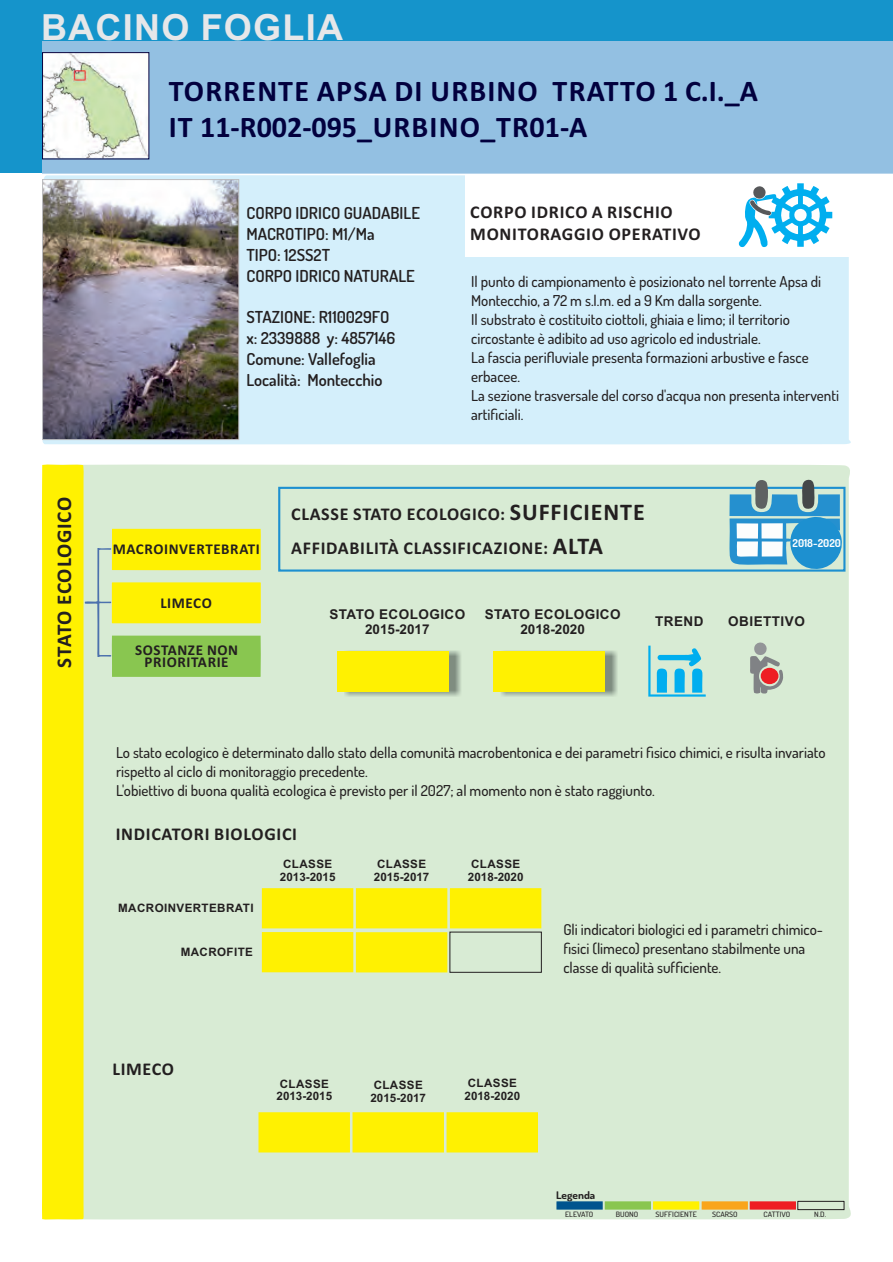
<style>
.page{position:relative;width:893px;height:1262px;background:#fff}
.page>*{position:absolute;margin:0;border:0;box-sizing:border-box;transform-origin:0 0}
.t1{font:700 36px "Arial";letter-spacing:.035em;color:#e6e7e9}
.t2{font:700 30px/36.6px "Calibri";letter-spacing:.04em;color:#02003e}
.t3{font:700 21px "Calibri";letter-spacing:.03em;color:#231f20}
.t4{font:700 18px/33.8px "Calibri";letter-spacing:.04em;color:#231f20}
.t5{font:600 16.5px/20.9px "Dosis";color:#231f20}
.t6{font:500 15px/18.9px "Dosis";color:#231f20}
.t7{font:700 15px/12.8px "Calibri";letter-spacing:.04em;color:#231f20;text-align:center}
.t8{font:700 13.5px/15.1px "Arial";letter-spacing:.035em;color:#231f20;text-align:center}
.t9{font:700 11.55px/12.9px "Arial";color:#231f20}
.t10{font:700 11.55px "Arial";letter-spacing:.035em;color:#231f20}
.t11{font:700 10.95px "Dosis";color:#fff}
.t12{font:700 10.5px "Dosis";color:#231f20;scale:1.09 1}
.t13{font:500 7.35px "Dosis";color:#231f20;scale:1.09 1}
.s1{font-size:24px}
</style>
<div class="page">
<div style="left:261px;top:464px;width:590px;height:755px;background:#d8ebd4"></div>
<div style="left:0;top:0;width:892px;height:173px;background:#1594cb"></div>
<div style="left:43px;top:41px;width:849px;height:132px;background:#93c0e2"></div>
<svg style="left:556px;top:1200px;width:288px;height:10px;background:#b6a766"></svg>
<div style="left:258px;top:1112px;width:92px;height:40px;background:#fff101"></div>
<div style="left:352px;top:1112px;width:92px;height:40px;background:#fff101"></div>
<div style="left:446px;top:1112px;width:92px;height:40px;background:#fff101"></div>
<div style="left:262px;top:932px;width:91px;height:40px;background:#fff101"></div>
<div style="left:356px;top:932px;width:91px;height:40px;background:#fff101"></div>
<div style="left:449px;top:932px;width:92px;height:40px;background:#d8ebd4"></div>
<div style="left:262px;top:888px;width:91px;height:40px;background:#fff101"></div>
<div style="left:356px;top:888px;width:91px;height:40px;background:#fff101"></div>
<div style="left:450px;top:888px;width:91px;height:40px;background:#fff101"></div>
<svg style="left:749px;top:641px;width:34px;height:53px;background:#b2bcb1"></svg>
<div style="left:760px;top:668px;width:18px;height:16px;background:#ee1d23;border-radius:50%"></div>
<img style="left:500px;top:650px;width:118px;height:47px">
<div style="left:493px;top:651px;width:112px;height:41px;background:#fff101"></div>
<img style="left:344px;top:650px;width:118px;height:47px">
<div style="left:337px;top:651px;width:112px;height:41px;background:#fff101"></div>
<div style="left:278px;top:487px;width:567px;height:84px;border:2px solid #1d90d0"></div>
<svg style="left:728px;top:478px;width:115px;height:95px;background:#73b4ce"></svg>
<svg style="left:42px;top:464px;width:219px;height:755px;background:#dfeb96"></svg>
<div style="left:42px;top:175px;width:809px;height:269px;background:#d4effb"></div>
<div style="left:465px;top:174px;width:427px;height:83px;background:#fff"></div>
<img style="left:44px;top:181px;width:193px;height:257px">
<div style="left:42px;top:179px;width:197px;height:261px;border:1px solid #bcbdc0"></div>
<img style="left:44px;top:54px;width:103px;height:103px">
<div style="left:42px;top:52px;width:107px;height:107px;border:1px solid #02003e"></div>
<svg style="left:738px;top:183px;width:94px;height:65px"></svg>
<div style="left:91px;top:711px;width:21px;height:58px;background:#d8ebd4"></div>
<svg style="left:648px;top:645px;width:58px;height:51px;background:#86d3de"></svg>
<div style="left:657px;top:655px;width:32px;height:5px;background:#00aeef;border-radius:3px"></div>
<div style="left:90px;top:488px;width:21px;height:60px;background:#d8ebd4"></div>
<div style="left:93px;top:657px;width:19px;height:57px;background:#d8ebd4"></div>
<p class="t1" style="left:41px;top:15px;width:303px">BACINO FOGLIA</p>
<p class="t2" style="left:169px;top:75px;width:591px">TORRENTE APSA DI URBINO TRATTO 1 C.I._A<br>IT 11-R002-095_URBINO_TR01-A</p>
<p class="t3" style="left:58px;top:667px;width:172px;rotate:-90deg">STATO ECOLOGICO</p>
<p class="t5" style="left:246px;top:203px;width:175px">CORPO IDRICO GUADABILE<br>MACROTIPO: M1/Ma<br>TIPO: 12SS2T<br>CORPO IDRICO NATURALE</p>
<p class="t5" style="left:246px;top:307px;width:150px">STAZIONE: R110029FO x: 2339888 y: 4857146<br>Comune: Vallefoglia<br>Località: Montecchio</p>
<p class="t4" style="left:470px;top:202px;width:232px;line-height:22px">CORPO IDRICO A RISCHIO<br>MONITORAGGIO OPERATIVO</p>
<p class="t6" style="left:471px;top:274px;width:369px">Il punto di campionamento è posizionato nel torrente Apsa di Montecchio, a 72 m s.l.m. ed a 9 Km dalla sorgente.<br>Il substrato è costituito ciottoli, ghiaia e limo; il territorio circostante è adibito ad uso agricolo ed industriale.<br>La fascia perifluviale presenta formazioni arbustive e fasce erbacee.<br>La sezione trasversale del corso d'acqua non presenta interventi artificiali.</p>
<p class="t7" style="left:113px;top:544px;width:149px">MACROINVERTEBRATI</p>
<p class="t7" style="left:160px;top:598px;width:53px">LIMECO</p>
<p class="t7" style="left:135px;top:645px;width:105px">SOSTANZE NON<br>PRIORITARIE</p>
<p class="t4" style="left:291px;top:499px;width:355px">CLASSE STATO ECOLOGICO: <span class="s1">SUFFICIENTE<br></span>AFFIDABILITÀ CLASSIFICAZIONE: <span class="s1">ALTA</span></p>
<p class="t11" style="left:792px;top:537px;width:50px">2018-2020</p>
<p class="t8" style="left:329px;top:608px;width:137px">STATO ECOLOGICO<br>2015-2017</p>
<p class="t8" style="left:484px;top:608px;width:137px">STATO ECOLOGICO<br>2018-2020</p>
<p class="t8" style="left:655px;top:615px;width:50px">TREND</p>
<p class="t8" style="left:728px;top:615px;width:78px">OBIETTIVO</p>
<p class="t6" style="left:116px;top:744px;width:711px">Lo stato ecologico è determinato dallo stato della comunità macrobentonica e dei parametri fisico chimici, e risulta invariato rispetto al ciclo di monitoraggio precedente.<br>L'obiettivo di buona qualità ecologica è previsto per il 2027; al momento non è stato raggiunto.</p>
<p class="t4" style="left:116px;top:818px;width:183px">INDICATORI BIOLOGICI</p>
<p class="t10" style="left:118px;top:904px;width:137px">MACROINVERTEBRATI</p>
<p class="t10" style="left:181px;top:948px;width:74px">MACROFITE</p>
<p class="t9" style="left:280px;top:859px;width:57px">CLASSE<br>2013-2015</p>
<p class="t9" style="left:374px;top:859px;width:57px">CLASSE<br>2015-2017</p>
<p class="t9" style="left:468px;top:859px;width:57px">CLASSE<br>2018-2020</p>
<p class="t4" style="left:112px;top:1053px;width:63px">LIMECO</p>
<p class="t9" style="left:276px;top:1078px;width:57px">CLASSE<br>2013-2015</p>
<p class="t9" style="left:370px;top:1079px;width:57px">CLASSE<br>2015-2017</p>
<p class="t9" style="left:464px;top:1078px;width:57px">CLASSE<br>2018-2020</p>
<p class="t6" style="left:563px;top:921px;width:261px">Gli indicatori biologici ed i parametri chimico&shy;fisici (limeco) presentano stabilmente una classe di qualità sufficiente.</p>
<p class="t12" style="left:556px;top:1189px;width:37px">Legenda</p>
<p class="t13" style="left:565px;top:1211px;width:27px">ELEVATO</p>
<p class="t13" style="left:615px;top:1211px;width:22px">BUONO</p>
<p class="t13" style="left:655px;top:1211px;width:39px">SUFFICIENTE</p>
<p class="t13" style="left:712px;top:1211px;width:25px">SCARSO</p>
<p class="t13" style="left:763px;top:1211px;width:26px">CATTIVO</p>
<p class="t13" style="left:814px;top:1211px;width:12px">N.D.</p>
</div>
